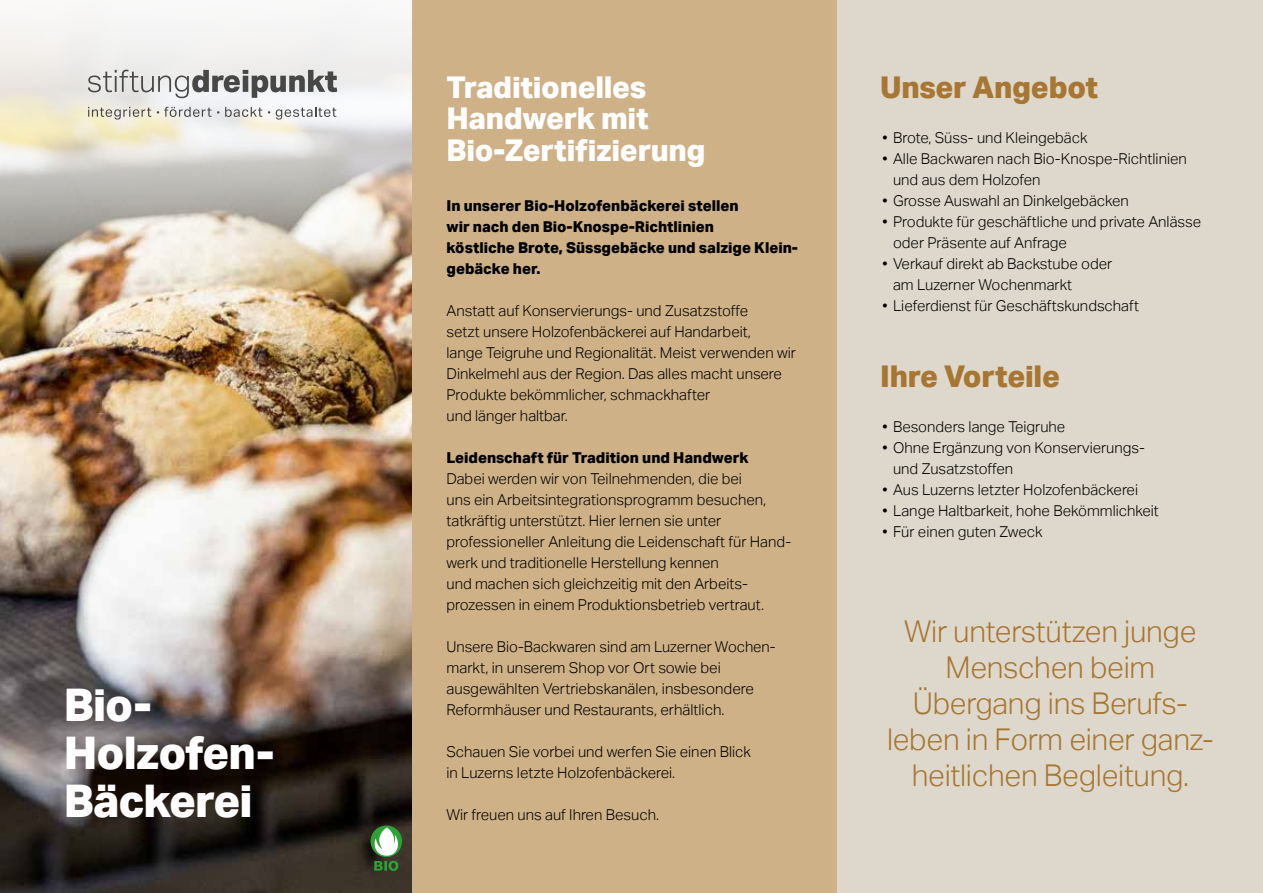
<style>
.page{position:relative;width:1263px;height:893px;background:#fff}
.page>*{position:absolute;margin:0;border:0;box-sizing:border-box;transform-origin:0 0}
.t1{font:800 45px/48px "Aktiv Grotesk";letter-spacing:-.02em;color:#fff}
.t2{font:300 30px/36px "Aktiv Grotesk";letter-spacing:-.01em;color:#a77632;text-align:center}
.t3{font:800 30px/31.5px "Aktiv Grotesk";letter-spacing:-.01em;color:#fff}
.t4{font:800 30px "Aktiv Grotesk";letter-spacing:-.01em;color:#a77632}
.t5{font:300 15px/21px "Aktiv Grotesk";color:#000}
.t6{font:800 15px/21px "Aktiv Grotesk";color:#000}
</style>
<div class="page">
<img style="left:0;top:17px;width:412px;height:876px">
<svg style="left:371px;top:825px;width:31px;height:32px"></svg>
<svg style="left:373px;top:827px;width:28px;height:44px"></svg>
<svg style="left:88px;top:107px;width:63px;height:13px"></svg>
<svg style="left:157px;top:107px;width:62px;height:10px"></svg>
<svg style="left:225px;top:107px;width:37px;height:10px"></svg>
<svg style="left:276px;top:107px;width:60px;height:13px"></svg>
<svg style="left:88px;top:70px;width:249px;height:28px"></svg>
<div style="left:412px;top:0;width:426px;height:893px;background:#ceb187"></div>
<div style="left:838px;top:0;width:425px;height:893px;background:#ddd8cb"></div>
<h1 class="t1" style="left:64px;top:681px;width:212px">Bio-<br>Holzofen-<br>Bäckerei</h1>
<h2 class="t3" style="left:446px;top:72px;width:261px">Traditionelles<br>Handwerk mit<br>Bio-Zertifizierung</h2>
<p class="t6" style="left:446px;top:195px;width:353px">In unserer Bio-Holzofenbäckerei stellen<br>wir nach den Bio-Knospe-Richtlinien<br>köstliche Brote, Süssgebäcke und salzige Klein&shy;gebäcke her.</p>
<p class="t5" style="left:446px;top:300px;width:351px">Anstatt auf Konservierungs- und Zusatzstoffe<br>setzt unsere Holzofenbäckerei auf Handarbeit,<br>lange Teigruhe und Regionalität. Meist verwenden wir Dinkelmehl aus der Region. Das alles macht unsere Produkte bekömmlicher, schmackhafter<br>und länger haltbar.</p>
<p class="t6" style="left:446px;top:447px;width:304px">Leidenschaft für Tradition und Handwerk</p>
<p class="t5" style="left:446px;top:468px;width:346px">Dabei werden wir von Teilnehmenden, die bei<br>uns ein Arbeitsintegrationsprogramm besuchen, tatkräftig unterstützt. Hier lernen sie unter professioneller Anleitung die Leidenschaft für Hand&shy;werk und traditionelle Herstellung kennen<br>und machen sich gleichzeitig mit den Arbeits&shy;prozessen in einem Produktionsbetrieb vertraut.</p>
<p class="t5" style="left:446px;top:636px;width:331px">Unsere Bio-Backwaren sind am Luzerner Wochen&shy;markt, in unserem Shop vor Ort sowie bei ausgewählten Vertriebskanälen, insbesondere Reformhäuser und Restaurants, erhältlich.</p>
<p class="t5" style="left:446px;top:741px;width:306px">Schauen Sie vorbei und werfen Sie einen Blick in Luzerns letzte Holzofenbäckerei.</p>
<p class="t5" style="left:446px;top:804px;width:214px">Wir freuen uns auf Ihren Besuch.</p>
<h2 class="t4" style="left:880px;top:70px;width:219px">Unser Angebot</h2>
<p class="t5" style="left:882px;top:127px;width:207px">• Brote, Süss- und Kleingebäck</p>
<p class="t5" style="left:893px;top:148px;width:295px;text-indent:-11px">• Alle Backwaren nach Bio-Knospe-Richtlinien und aus dem Holzofen</p>
<p class="t5" style="left:882px;top:190px;width:248px">• Grosse Auswahl an Dinkelgebäcken</p>
<p class="t5" style="left:893px;top:211px;width:310px;text-indent:-11px">• Produkte für geschäftliche und private Anlässe oder Präsente auf Anfrage</p>
<p class="t5" style="left:893px;top:253px;width:221px;text-indent:-11px">• Verkauf direkt ab Backstube oder am Luzerner Wochenmarkt</p>
<p class="t5" style="left:882px;top:295px;width:258px">• Lieferdienst für Geschäftskundschaft</p>
<h2 class="t4" style="left:880px;top:359px;width:181px">Ihre Vorteile</h2>
<p class="t5" style="left:882px;top:416px;width:184px">• Besonders lange Teigruhe</p>
<p class="t5" style="left:893px;top:437px;width:252px;text-indent:-11px">• Ohne Ergänzung von Konservierungs&shy;und Zusatzstoffen</p>
<p class="t5" style="left:882px;top:479px;width:257px">• Aus Luzerns letzter Holzofenbäckerei</p>
<p class="t5" style="left:882px;top:500px;width:278px">• Lange Haltbarkeit, hohe Bekömmlichkeit</p>
<p class="t5" style="left:882px;top:521px;width:162px">• Für einen guten Zweck</p>
<h2 class="t2" style="left:887px;top:614px;width:328px">Wir unterstützen junge<br>Menschen beim<br>Übergang ins Berufs&shy;leben in Form einer ganz&shy;heitlichen Begleitung.</h2>
</div>
